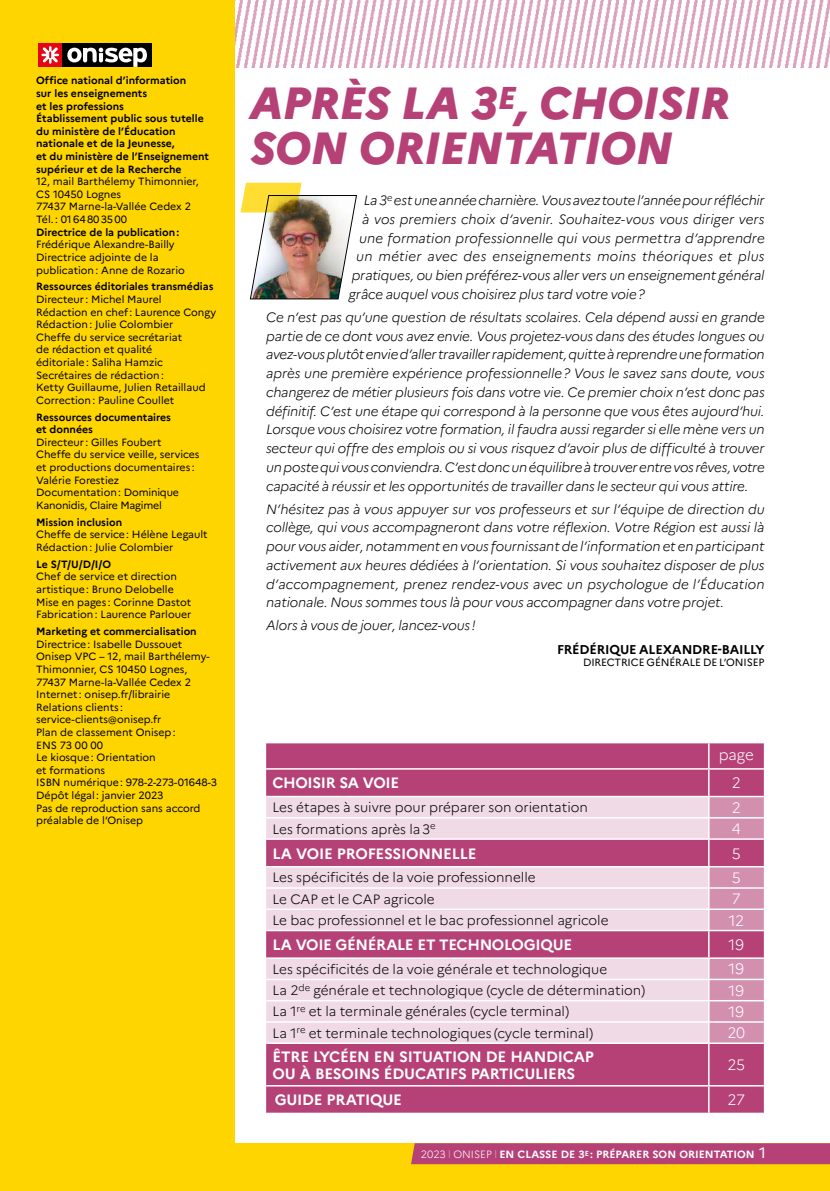
<style>
.page{position:relative;width:830px;height:1191px;background:#fff}
.page>*{position:absolute;margin:0;border:0;box-sizing:border-box;transform-origin:0 0}
.t1{font:italic 800 45px/45px "Marianne";letter-spacing:-.01em;color:#b54176}
.t2{font:700 15px/17.2px "Marianne";letter-spacing:-.015em;color:#fff}
.t3{font:300 15px "Marianne";letter-spacing:-.015em;color:#fff}
.t4{font:italic 300 13.5px/18.8px "Marianne";letter-spacing:-.01em;color:#000;text-align:justify}
.t5{font:300 13.5px "Marianne";color:#000}
.t6{font:italic 300 13.5px "Marianne";letter-spacing:.02em;color:#000}
.t7{font:700 12.75px "Marianne";letter-spacing:-.01em;color:#000}
.t8{font:10.5px/12.6px "Marianne";color:#000}
.t9{font:700 10.5px/12.6px "Marianne";color:#000}
.t10{font:700 10.5px "Marianne";color:#fff}
.s1{font-weight:300}
.s2{font-weight:400;font-size:15px}
</style>
<div class="page">
<div style="left:0;top:1143px;width:829px;height:48px;background:#ffd500"></div>
<div style="left:411px;top:1143px;width:418px;height:21px;background:#b54176"></div>
<img style="left:234px;top:0;width:595px;height:67px">
<div style="left:266px;top:743px;width:497px;height:25px;background:#b54176"></div>
<div style="left:266px;top:769px;width:497px;height:343px;background:#b54176"></div>
<svg style="left:266px;top:797px;width:441px;height:245px;background:#e2b8cd"></svg>
<hr style="left:266px;top:929px;width:442px;height:2px;background:#fff">
<hr style="left:707px;top:1044px;width:2px;height:41px;background:#fff">
<hr style="left:707px;top:1086px;width:2px;height:26px;background:#fff">
<hr style="left:266px;top:817px;width:442px;height:1px;background:#fff">
<hr style="left:266px;top:908px;width:442px;height:2px;background:#fff">
<hr style="left:266px;top:838px;width:442px;height:2px;background:#fff">
<svg style="left:707px;top:797px;width:56px;height:245px;background:#ce85a7"></svg>
<hr style="left:707px;top:980px;width:2px;height:20px;background:#fff">
<hr style="left:707px;top:1001px;width:2px;height:20px;background:#fff">
<hr style="left:707px;top:1022px;width:2px;height:20px;background:#fff">
<hr style="left:266px;top:796px;width:442px;height:1px;background:#fff">
<hr style="left:266px;top:866px;width:442px;height:1px;background:#fff">
<hr style="left:266px;top:887px;width:442px;height:1px;background:#fff">
<hr style="left:266px;top:978px;width:442px;height:2px;background:#fff">
<hr style="left:266px;top:1000px;width:442px;height:1px;background:#fff">
<hr style="left:266px;top:1021px;width:442px;height:1px;background:#fff">
<hr style="left:266px;top:1042px;width:442px;height:2px;background:#fff">
<hr style="left:266px;top:1085px;width:442px;height:1px;background:#fff">
<hr style="left:708px;top:796px;width:55px;height:1px;background:#fff">
<hr style="left:708px;top:866px;width:55px;height:1px;background:#fff">
<hr style="left:708px;top:887px;width:55px;height:1px;background:#fff">
<hr style="left:708px;top:978px;width:55px;height:2px;background:#fff">
<hr style="left:708px;top:1000px;width:55px;height:1px;background:#fff">
<hr style="left:708px;top:1021px;width:55px;height:1px;background:#fff">
<hr style="left:708px;top:1042px;width:55px;height:2px;background:#fff">
<hr style="left:708px;top:1085px;width:55px;height:1px;background:#fff">
<hr style="left:266px;top:957px;width:442px;height:2px;background:#fff">
<hr style="left:708px;top:957px;width:55px;height:2px;background:#fff">
<hr style="left:707px;top:743px;width:2px;height:25px;background:#fff">
<hr style="left:707px;top:769px;width:2px;height:27px;background:#fff">
<hr style="left:707px;top:931px;width:2px;height:26px;background:#fff">
<div style="left:0;top:0;width:234px;height:1191px;background:#ffd500"></div>
<img style="left:240px;top:183px;width:116px;height:116px">
<div style="left:62px;top:43px;width:90px;height:24px;background:#000"></div>
<svg style="left:67px;top:48px;width:80px;height:19px"></svg>
<div style="left:38px;top:43px;width:24px;height:24px;background:#e30613"></div>
<svg style="left:41px;top:46px;width:18px;height:18px"></svg>
<p class="t9" style="left:36px;top:74px;width:174px">Office national d’information<br>sur les enseignements<br>et les professions<br>Établissement public sous tutelle du ministère de l’Éducation nationale et de la Jeunesse,<br>et du ministère de l’Enseignement supérieur et de la Recherche</p>
<p class="t8" style="left:36px;top:175px;width:164px">12, mail Barthélemy Thimonnier,<br>CS 10450 Lognes<br>77437 Marne-la-Vallée Cedex 2<br>Tél.: 0164803500</p>
<p class="t9" style="left:36px;top:226px;width:145px">Directrice de la publication:</p>
<p class="t8" style="left:36px;top:238px;width:150px">Frédérique Alexandre-Bailly<br>Directrice adjointe de la publication: Anne de Rozario</p>
<p class="t9" style="left:36px;top:280px;width:179px">Ressources éditoriales transmédias</p>
<p class="t8" style="left:36px;top:293px;width:181px">Directeur: Michel Maurel<br>Rédaction en chef: Laurence Congy<br>Rédaction: Julie Colombier<br>Cheffe du service secrétariat<br>de rédaction et qualité<br>éditoriale: Saliha Hamzic<br>Secrétaires de rédaction:<br>Ketty Guillaume, Julien Retaillaud<br>Correction: Pauline Coullet</p>
<p class="t9" style="left:36px;top:410px;width:136px">Ressources documentaires et données</p>
<p class="t8" style="left:36px;top:436px;width:165px">Directeur: Gilles Foubert<br>Cheffe du service veille, services et productions documentaires :<br>Valérie Forestiez<br>Documentation: Dominique<br>Kanonidis, Claire Magimel</p>
<p class="t9" style="left:36px;top:516px;width:87px">Mission inclusion</p>
<p class="t8" style="left:36px;top:528px;width:173px">Cheffe de service: Hélène Legault<br>Rédaction: Julie Colombier</p>
<p class="t9" style="left:36px;top:558px;width:77px">Le S/T/U/D/I/O</p>
<p class="t8" style="left:36px;top:570px;width:157px">Chef de service et direction artistique: Bruno Delobelle<br>Mise en pages : Corinne Dastot<br>Fabrication: Laurence Parlouer</p>
<p class="t9" style="left:36px;top:625px;width:162px">Marketing et commercialisation</p>
<p class="t8" style="left:36px;top:637px;width:182px">Directrice: Isabelle Dussouet<br>Onisep VPC – 12, mail Barthélemy-<br>Thimonnier, CS 10450 Lognes,<br>77437 Marne-la-Vallée Cedex 2<br>Internet : onisep.fr/librairie<br>Relations clients : service-clients@onisep.fr<br>Plan de classement Onisep:<br>ENS 73 00 00<br>Le kiosque: Orientation<br>et formations<br>ISBN numérique: 978-2-273-01648-3<br>Dépôt légal: janvier 2023<br>Pas de reproduction sans accord préalable de l’Onisep</p>
<h1 class="t1" style="left:250px;top:80px;width:481px">APRÈS LA 3<sup>E</sup>, CHOISIR<br>SON ORIENTATION</h1>
<p class="t4" style="left:363px;top:191px;width:402px">La 3<sup>e</sup> est une année charnière. Vous avez toute l’année pour réfléchir</p>
<p class="t4" style="left:362px;top:209px;width:403px">à vos premiers choix d’avenir. Souhaitez-vous vous diriger vers</p>
<p class="t4" style="left:359px;top:228px;width:407px">une formation professionnelle qui vous permettra d’apprendre</p>
<p class="t6" style="left:356px;top:248px;width:409px">un métier avec des enseignements moins théoriques et plus</p>
<p class="t4" style="left:351px;top:266px;width:414px">pratiques, ou bien préférez-vous aller vers un enseignement général</p>
<p class="t4" style="left:348px;top:284px;width:297px">grâce auquel vous choisirez plus tard votre voie?</p>
<p class="t4" style="left:266px;top:307px;width:500px">Ce n’est pas qu’une question de résultats scolaires. Cela dépend aussi en grande partie de ce dont vous avez envie. Vous projetez-vous dans des études longues ou avez-vous plutôt envie d’aller travailler rapidement, quitte à reprendre une formation après une première expérience professionnelle? Vous le savez sans doute, vous changerez de métier plusieurs fois dans votre vie. Ce premier choix n’est donc pas définitif. C’est une étape qui correspond à la personne que vous êtes aujourd’hui.<br>Lorsque vous choisirez votre formation, il faudra aussi regarder si elle mène vers un secteur qui offre des emplois ou si vous risquez d’avoir plus de difficulté à trouver un poste qui vous conviendra. C’est donc un équilibre à trouver entre vos rêves, votre capacité à réussir et les opportunités de travailler dans le secteur qui vous attire.</p>
<p class="t4" style="left:266px;top:499px;width:500px">N’hésitez pas à vous appuyer sur vos professeurs et sur l’équipe de direction du collège, qui vous accompagneront dans votre réflexion. Votre Région est aussi là pour vous aider, notamment en vous fournissant de l’information et en participant activement aux heures dédiées à l’orientation. Si vous souhaitez disposer de plus d’accompagnement, prenez rendez-vous avec un psychologue de l’Éducation nationale. Nous sommes tous là pour vous accompagner dans votre projet.</p>
<p class="t4" style="left:266px;top:616px;width:211px">Alors à vous de jouer, lancez-vous !</p>
<p class="t7" style="left:556px;top:641px;width:209px">FRÉDÉRIQUE ALEXANDRE-BAILLY</p>
<p class="t8" style="left:582px;top:656px;width:183px">DIRECTRICE GÉNÉRALE DE L’ONISEP</p>
<p class="t3" style="left:718px;top:745px;width:37px">page</p>
<p class="t2" style="left:272px;top:774px;width:128px">CHOISIR SA VOIE</p>
<p class="t3" style="left:731px;top:774px;width:10px">2</p>
<p class="t5" style="left:272px;top:799px;width:317px">Les étapes à suivre pour préparer son orientation</p>
<p class="t3" style="left:731px;top:798px;width:10px">2</p>
<p class="t5" style="left:272px;top:820px;width:165px">Les formations après la3<sup>e</sup></p>
<p class="t3" style="left:731px;top:819px;width:10px">4</p>
<p class="t2" style="left:272px;top:844px;width:205px">LA VOIE PROFESSIONNELLE</p>
<p class="t3" style="left:731px;top:844px;width:10px">5</p>
<p class="t5" style="left:272px;top:869px;width:264px">Les spécificités de la voie professionnelle</p>
<p class="t3" style="left:731px;top:868px;width:10px">5</p>
<p class="t5" style="left:272px;top:890px;width:164px">Le CAP et le CAP agricole</p>
<p class="t3" style="left:731px;top:889px;width:10px">7</p>
<p class="t5" style="left:272px;top:912px;width:337px">Le bac professionnel et le bac professionnel agricole</p>
<p class="t3" style="left:728px;top:911px;width:17px">12</p>
<p class="t2" style="left:272px;top:936px;width:301px">LA VOIE GÉNÉRALE ET TECHNOLOGIQUE</p>
<p class="t3" style="left:728px;top:935px;width:17px">19</p>
<p class="t5" style="left:272px;top:960px;width:336px">Les spécificités de la voie générale et technologique</p>
<p class="t3" style="left:728px;top:960px;width:17px">19</p>
<p class="t5" style="left:272px;top:982px;width:374px">La 2<sup>de</sup> générale et technologique (cycle de détermination)</p>
<p class="t3" style="left:728px;top:981px;width:17px">19</p>
<p class="t5" style="left:272px;top:1003px;width:298px">La 1<sup>re</sup> et la terminale générales (cycle terminal)</p>
<p class="t3" style="left:728px;top:1002px;width:17px">19</p>
<p class="t5" style="left:272px;top:1024px;width:322px">La 1<sup>re</sup> et terminale technologiques (cycle terminal)</p>
<p class="t3" style="left:727px;top:1023px;width:19px">20</p>
<p class="t2" style="left:272px;top:1047px;width:322px">ÊTRE LYCÉEN EN SITUATION DE HANDICAP<br>OU À BESOINS ÉDUCATIFS PARTICULIERS</p>
<p class="t3" style="left:727px;top:1055px;width:19px">25</p>
<p class="t2" style="left:274px;top:1091px;width:129px">GUIDE PRATIQUE</p>
<p class="t3" style="left:727px;top:1090px;width:19px">27</p>
<p class="t10" style="left:421px;top:1148px;width:346px"><span class="s1">2023 l ONISEP l</span> EN CLASSE DE 3<sup>E</sup>: PRÉPARER SON ORIENTATION <span class="s2">1</span></p>
</div>
